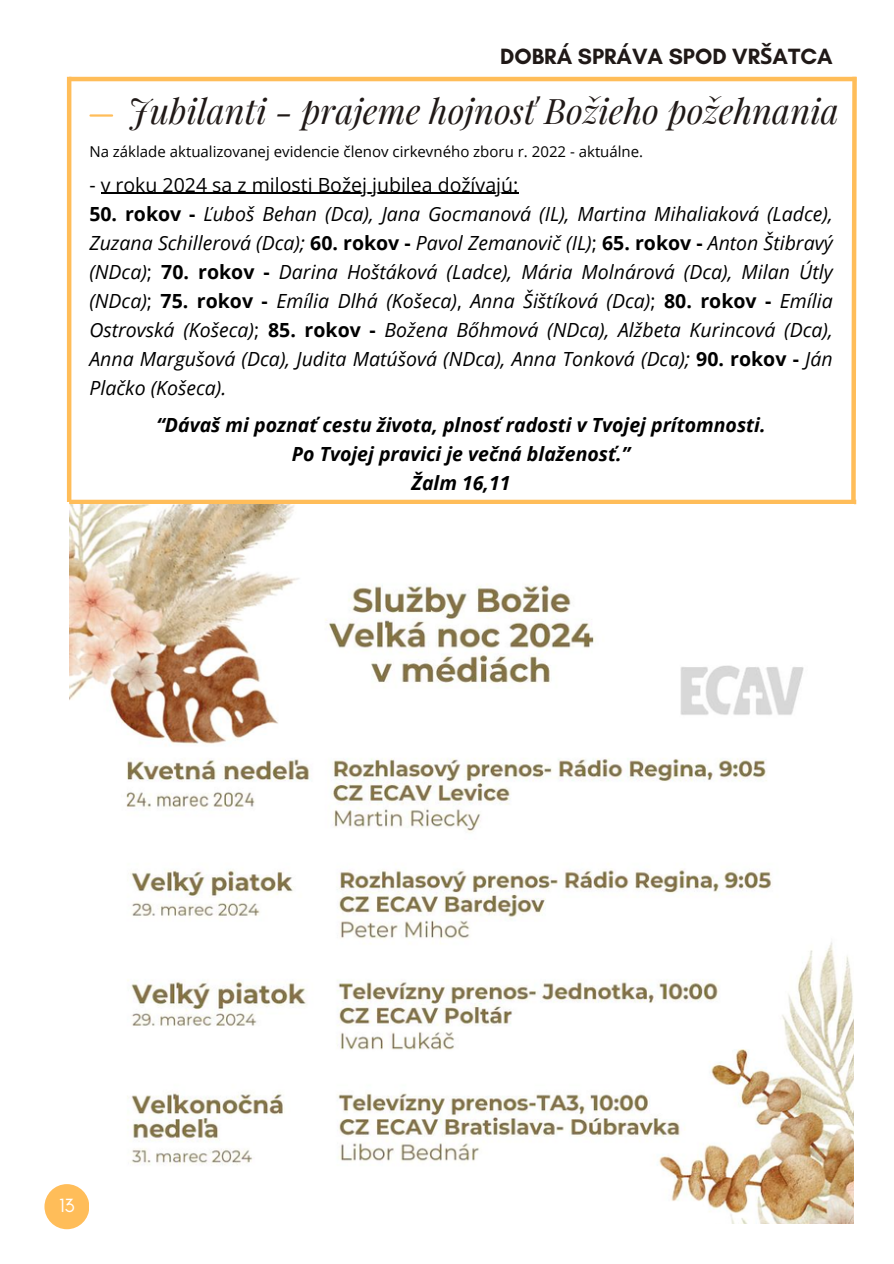
<style>
.page{position:relative;width:894px;height:1264px;background:#fff}
.page>*{position:absolute;margin:0;border:0;box-sizing:border-box;transform-origin:0 0}
.t1{font:italic 34.5px "Playfair Display";color:#201917}
.t2{font:700 22.5px "Glacial Indifference";color:#201917}
.t3{font:italic 19.5px/29px "Open Sans";color:#000;text-align:justify}
.t4{font:italic 700 19.5px/29px "Open Sans";color:#000;text-align:center}
.t5{font:19.5px "Open Sans";color:#000}
.t6{font:19.5px "Glacial Indifference";color:#fff}
.t7{font:15px "Open Sans";color:#000}
.s1{font-family:"Noto Sans"}
.s2{font-weight:700;font-style:normal}
.s3{font-style:normal}
</style>
<div class="page">
<hr style="left:101px;top:192px;width:417px;height:2px;background:#000">
<hr style="left:90px;top:114px;width:22px;height:3px;background:#ffbd59">
<hr style="left:67px;top:77px;width:4px;height:425px;background:#ffbd59">
<svg style="left:848px;top:76px;width:9px;height:429px"></svg>
<div style="left:69px;top:499px;width:787px;height:5px;background:#ffbd59"></div>
<hr style="left:69px;top:77px;width:787px;height:4px;background:#ffbd59">
<img style="left:69px;top:504px;width:784px;height:719px">
<div style="left:44px;top:1184px;width:45px;height:45px;background:#ffbd59;border-radius:50%"></div>
<p class="t2" style="left:500px;top:42px;width:334px">DOBRÁ SPRÁVA SPOD VR<span class="s1">Š</span>ATCA</p>
<h4 class="t1" style="left:128px;top:87px;width:712px">Jubilanti - prajeme hojnosť Božieho požehnania</h4>
<p class="t7" style="left:89px;top:141px;width:555px">Na základe aktualizovanej evidencie členov cirkevného zboru r. 2022 - aktuálne.</p>
<h2 class="t5" style="left:89px;top:171px;width:430px">- v roku 2024 sa z milosti Božej jubilea dožívajú:</h2>
<h1 class="t3" style="left:89px;top:198px;width:744px"><span class="s2">50. rokov -</span> Ľuboš Behan (Dca), Jana Gocmanová (IL), Martina Mihaliaková (Ladce), Zuzana Schillerová (Dca); <span class="s2">60. rokov -</span> Pavol Zemanovič (IL)<span class="s3">;</span> <span class="s2">65. rokov -</span> Anton Štibravý (NDca)<span class="s3">;</span> <span class="s2">70. rokov -</span> Darina Hoštáková (Ladce), Mária Molnárová (Dca), Milan Útly (NDca)<span class="s3">;</span> <span class="s2">75. rokov -</span> Emília Dlhá (Košeca)<span class="s3">,</span> Anna Šištíková (Dca)<span class="s3">;</span> <span class="s2">80. rokov -</span> Emília Ostrovská (Košeca)<span class="s3">;</span> <span class="s2">85. rokov -</span> Božena Bőhmová (NDca), Alžbeta Kurincová (Dca), Anna Margušová (Dca), Judita Matúšová (NDca), Anna Tonková (Dca); <span class="s2">90. rokov -</span> Ján Plačko (Košeca).</h1>
<h1 class="t4" style="left:156px;top:410px;width:610px">“Dávaš mi poznať cestu života, plnosť radosti v Tvojej prítomnosti.</h1>
<p class="t4" style="left:292px;top:439px;width:339px">Po Tvojej pravici je večná blaženosť.”<br>Žalm 16,11</p>
<p class="t6" style="left:59px;top:1193px;width:17px">13</p>
</div>
